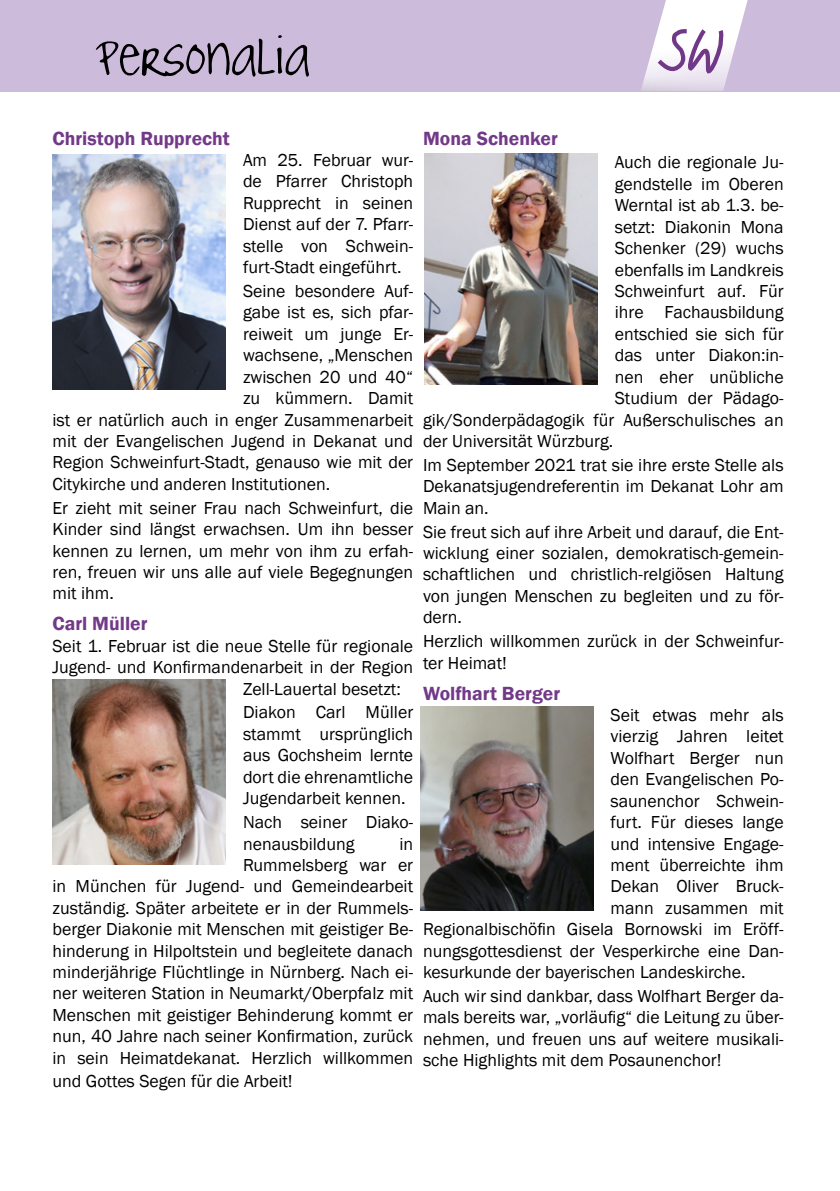
<style>
.page{position:relative;width:840px;height:1191px;background:#fff}
.page>*{position:absolute;margin:0;border:0;box-sizing:border-box;transform-origin:0 0}
.Joyful_Juliana{font:64px "Joyful Juliana";color:#000}
.fette_Überschrift_li{font:600 19.6px "Franklin Gothic";color:#723988}
.Lauftext{font:600 19.6px "Franklin Gothic";color:#723988}
.Lauftext-2{font:17.8px/21.4px "Franklin Gothic";color:#000;text-align:justify}
</style>
<div class="page">
<div style="left:0;top:0;width:839px;height:91px;background:#ccbbda"></div>
<svg style="left:641px;top:0;width:107px;height:91px"></svg>
<img style="left:52px;top:679px;width:174px;height:186px">
<img style="left:52px;top:154px;width:174px;height:236px">
<img style="left:424px;top:154px;width:173px;height:231px">
<img style="left:420px;top:706px;width:173px;height:204px">
<p class="Joyful_Juliana" style="left:96px;top:25px;width:215px">Personalia</p>
<p class="fette_Überschrift_li" style="left:52px;top:126px;width:179px">Christoph Rupprecht</p>
<p class="Lauftext-2" style="left:243px;top:150px;width:171px">Am 25. Februar wur&shy;de Pfarrer Christoph Rupprecht in seinen Dienst auf der 7. Pfarr&shy;stelle von Schwein&shy;furt-Stadt eingeführt.</p>
<p class="Lauftext-2" style="left:243px;top:281px;width:171px">Seine besondere Auf-</p>
<p class="Lauftext-2" style="left:243px;top:302px;width:171px">gabe ist es, sich pfar-</p>
<p class="Lauftext-2" style="left:243px;top:323px;width:171px">reiweit um junge Er-</p>
<p class="Lauftext-2" style="left:243px;top:345px;width:172px">wachsene, „Menschen</p>
<p class="Lauftext-2" style="left:243px;top:366px;width:171px">zwischen 20 und 40“</p>
<p class="Lauftext-2" style="left:243px;top:388px;width:171px">zu kümmern. Damit</p>
<p class="Lauftext-2" style="left:52px;top:409px;width:362px">ist er natürlich auch in enger Zusammenarbeit</p>
<p class="Lauftext-2" style="left:52px;top:431px;width:362px">mit der Evangelischen Jugend in Dekanat und</p>
<p class="Lauftext-2" style="left:52px;top:452px;width:362px">Region Schweinfurt-Stadt, genauso wie mit der</p>
<p class="Lauftext-2" style="left:52px;top:473px;width:279px">Citykirche und anderen Institutionen.</p>
<p class="Lauftext-2" style="left:52px;top:497px;width:362px">Er zieht mit seiner Frau nach Schweinfurt, die Kinder sind längst erwachsen. Um ihn besser kennen zu lernen, um mehr von ihm zu erfah&shy;ren, freuen wir uns alle auf viele Begegnungen mit ihm.</p>
<p class="fette_Überschrift_li" style="left:52px;top:611px;width:96px">Carl Müller</p>
<p class="Lauftext-2" style="left:52px;top:635px;width:362px">Seit 1. Februar ist die neue Stelle für regionale</p>
<p class="Lauftext-2" style="left:52px;top:657px;width:362px">Jugend- und Konfirmandenarbeit in der Region</p>
<p class="Lauftext-2" style="left:243px;top:678px;width:159px">Zell-Lauertal besetzt:</p>
<p class="Lauftext-2" style="left:243px;top:702px;width:172px">Diakon Carl Müller stammt ursprünglich aus Gochsheim lernte dort die ehrenamtliche Jugendarbeit kennen.</p>
<p class="Lauftext-2" style="left:243px;top:812px;width:171px">Nach seiner Diako&shy;nenausbildung</p>
<p class="Lauftext-2" style="left:52px;top:833px;width:362px;text-align:right">in<br>Rummelsberg war er<br>in München für Jugend- und Gemeindearbeit zuständig. Später arbeitete er in der Rummels&shy;berger Diakonie mit Menschen mit geistiger Be&shy;hinderung in Hilpoltstein und begleitete danach minderjährige Flüchtlinge in Nürnberg. Nach ei&shy;ner weiteren Station in Neumarkt/Oberpfalz mit Menschen mit geistiger Behinderung kommt er nun, 40 Jahre nach seiner Konfirmation, zurück in sein Heimatdekanat. Herzlich willkommen</p>
<p class="Lauftext-2" style="left:52px;top:1071px;width:242px">und Gottes Segen für die Arbeit!</p>
<p class="Lauftext" style="left:423px;top:126px;width:136px">Mona Schenker</p>
<p class="Lauftext-2" style="left:614px;top:152px;width:170px">Auch die regionale Ju-</p>
<p class="Lauftext-2" style="left:614px;top:174px;width:170px">gendstelle im Oberen</p>
<p class="Lauftext-2" style="left:614px;top:195px;width:170px">Werntal ist ab 1.3. be-</p>
<p class="Lauftext-2" style="left:614px;top:216px;width:170px">setzt: Diakonin Mona</p>
<p class="Lauftext-2" style="left:614px;top:238px;width:170px">Schenker (29) wuchs</p>
<p class="Lauftext-2" style="left:614px;top:259px;width:170px">ebenfalls im Landkreis</p>
<p class="Lauftext-2" style="left:614px;top:281px;width:170px">Schweinfurt auf. Für</p>
<p class="Lauftext-2" style="left:614px;top:302px;width:170px">ihre Fachausbildung</p>
<p class="Lauftext-2" style="left:614px;top:323px;width:170px">entschied sie sich für</p>
<p class="Lauftext-2" style="left:614px;top:345px;width:170px">das unter Diakon:in-</p>
<p class="Lauftext-2" style="left:614px;top:366px;width:170px">nen eher unübliche</p>
<p class="Lauftext-2" style="left:614px;top:388px;width:170px">Studium der Pädago-</p>
<p class="Lauftext-2" style="left:423px;top:409px;width:362px">gik/Sonderpädagogik für Außerschulisches an</p>
<p class="Lauftext-2" style="left:423px;top:431px;width:192px">der Universität Würzburg.</p>
<p class="Lauftext-2" style="left:423px;top:454px;width:362px">Im September 2021 trat sie ihre erste Stelle als Dekanatsjugendreferentin im Dekanat Lohr am Main an.</p>
<p class="Lauftext-2" style="left:423px;top:521px;width:362px">Sie freut sich auf ihre Arbeit und darauf, die Ent&shy;wicklung einer sozialen, demokratisch-gemein&shy;schaftlichen und christlich-relgiösen Haltung von jungen Menschen zu begleiten und zu för&shy;dern.</p>
<p class="Lauftext-2" style="left:423px;top:631px;width:362px">Herzlich willkommen zurück in der Schweinfur&shy;ter Heimat!</p>
<p class="fette_Überschrift_li" style="left:423px;top:681px;width:138px">Wolfhart Berger</p>
<p class="Lauftext-2" style="left:610px;top:704px;width:175px">Seit etwas mehr als</p>
<p class="Lauftext-2" style="left:610px;top:726px;width:175px">vierzig Jahren leitet</p>
<p class="Lauftext-2" style="left:610px;top:747px;width:175px">Wolfhart Berger nun</p>
<p class="Lauftext-2" style="left:610px;top:769px;width:175px">den Evangelischen Po-</p>
<p class="Lauftext-2" style="left:610px;top:790px;width:175px">saunenchor Schwein-</p>
<p class="Lauftext-2" style="left:610px;top:812px;width:175px">furt. Für dieses lange</p>
<p class="Lauftext-2" style="left:610px;top:833px;width:175px">und intensive Engage-</p>
<p class="Lauftext-2" style="left:610px;top:854px;width:175px">ment überreichte ihm</p>
<p class="Lauftext-2" style="left:610px;top:876px;width:175px">Dekan Oliver Bruck-</p>
<p class="Lauftext-2" style="left:610px;top:897px;width:175px">mann zusammen mit</p>
<p class="Lauftext-2" style="left:423px;top:919px;width:362px">Regionalbischöfin Gisela Bornowski im Eröff-</p>
<p class="Lauftext-2" style="left:423px;top:940px;width:362px">nungsgottesdienst der Vesperkirche eine Dan-</p>
<p class="Lauftext-2" style="left:423px;top:961px;width:324px">kesurkunde der bayerischen Landeskirche.</p>
<p class="Lauftext-2" style="left:423px;top:985px;width:362px">Auch wir sind dankbar, dass Wolfhart Berger da&shy;mals bereits war, „vorläufig“ die Leitung zu über&shy;nehmen, und freuen uns auf weitere musikali&shy;sche Highlights mit dem Posaunenchor!</p>
</div>
